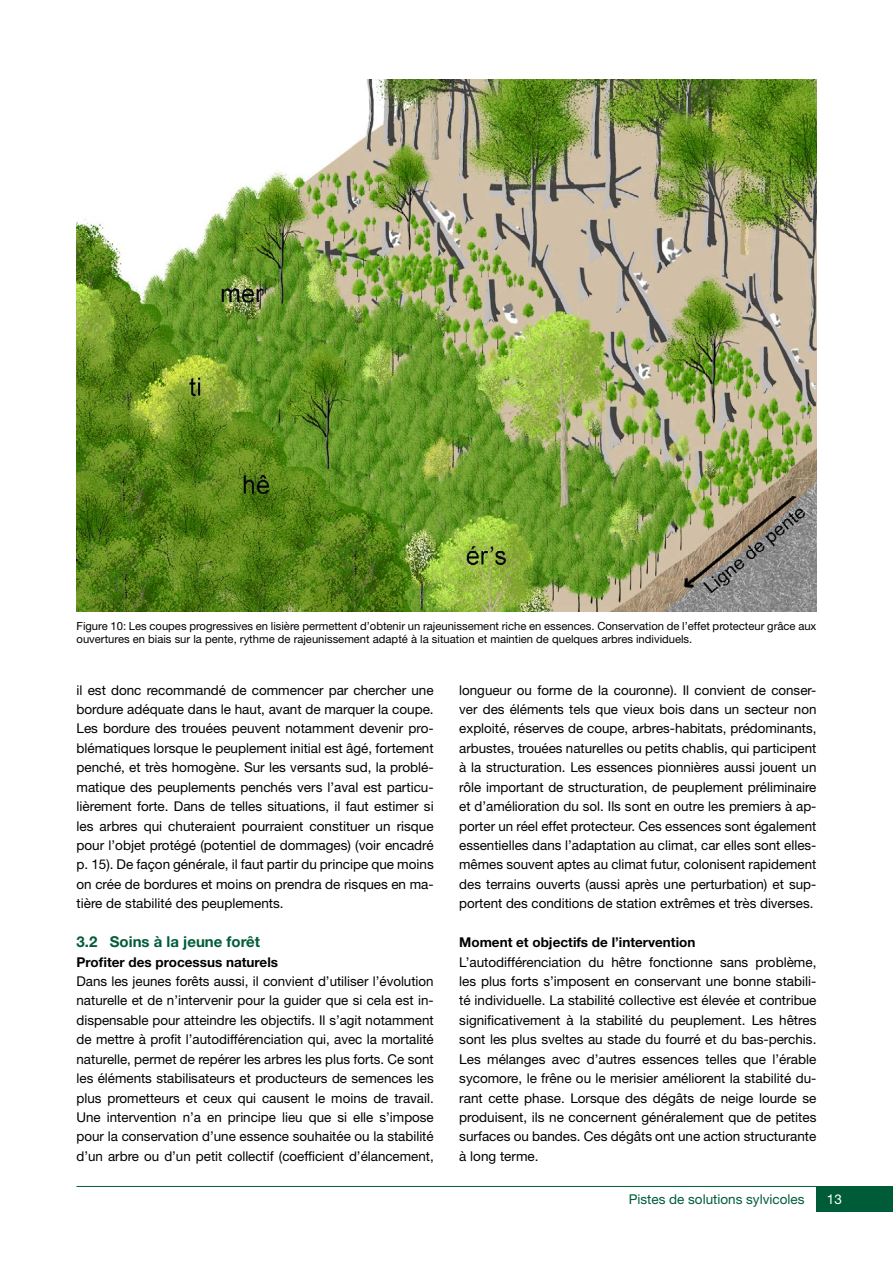
<style>
.page{position:relative;width:893px;height:1263px;background:#fff}
.page>*{position:absolute;margin:0;border:0;box-sizing:border-box;transform-origin:0 0}
.t1{font:700 15px "Helvetica Neue LT Std";color:#005c38}
.t2{font:13.5px/19.5px "Helvetica Neue LT Std";color:#000;text-align:justify}
.t3{font:700 13.5px "Helvetica Neue LT Std";color:#000}
.t4{font:13.5px "Helvetica Neue LT Std";color:#005c38}
.t5{font:13.5px "Helvetica Neue LT Std";color:#fff}
.t6{font:11.25px/13.5px "Helvetica Neue LT Std";color:#000}
</style>
<div class="page">
<hr style="left:77px;top:1186px;width:739px;height:1px;background:#005c38">
<div style="left:816px;top:1186px;width:77px;height:26px;background:#005c38"></div>
<img style="left:77px;top:79px;width:739px;height:532px">
<p class="t6" style="left:77px;top:619px;width:741px">Figure 10: Les coupes progressives en lisière permettent d’obtenir un rajeunissement riche en essences. Conservation de l’effet protecteur grâce aux ouvertures en biais sur la pente, rythme de rajeunissement adapté à la situation et maintien de quelques arbres individuels.</p>
<p class="t2" style="left:77px;top:680px;width:359px">il est donc recommandé de commencer par chercher une bordure adéquate dans le haut, avant de marquer la coupe.<br>Les bordure des trouées peuvent notamment devenir pro&shy;blématiques lorsque le peuplement initial est âgé, fortement penché, et très homogène. Sur les versants sud, la problé&shy;matique des peuplements penchés vers l’aval est particu&shy;lièrement forte. Dans de telles situations, il faut estimer si les arbres qui chuteraient pourraient constituer un risque pour l’objet protégé (potentiel de dommages) (voir encadré p. 15). De façon générale, il faut partir du principe que moins on crée de bordures et moins on prendra de risques en ma&shy;tière de stabilité des peuplements.</p>
<p class="t1" style="left:77px;top:932px;width:185px">3.2 Soins à la jeune forêt</p>
<p class="t3" style="left:77px;top:953px;width:203px">Profiter des processus naturels</p>
<p class="t2" style="left:77px;top:971px;width:359px">Dans les jeunes forêts aussi, il convient d’utiliser l’évolution naturelle et de n’intervenir pour la guider que si cela est in&shy;dispensable pour atteindre les objectifs. Il s’agit notamment de mettre à profit l’autodifférenciation qui, avec la mortalité naturelle, permet de repérer les arbres les plus forts. Ce sont les éléments stabilisateurs et producteurs de semences les plus prometteurs et ceux qui causent le moins de travail.<br>Une intervention n’a en principe lieu que si elle s’impose pour la conservation d’une essence souhaitée ou la stabilité d’un arbre ou d’un petit collectif (coefficient d’élancement,</p>
<p class="t2" style="left:459px;top:680px;width:359px">longueur ou forme de la couronne). Il convient de conser&shy;ver des éléments tels que vieux bois dans un secteur non exploité, réserves de coupe, arbres-habitats, prédominants, arbustes, trouées naturelles ou petits chablis, qui participent à la structuration. Les essences pionnières aussi jouent un rôle important de structuration, de peuplement préliminaire et d’amélioration du sol. Ils sont en outre les premiers à ap&shy;porter un réel effet protecteur. Ces essences sont également essentielles dans l’adaptation au climat, car elles sont elles&shy;mêmes souvent aptes au climat futur, colonisent rapidement des terrains ouverts (aussi après une perturbation) et sup&shy;portent des conditions de station extrêmes et très diverses.</p>
<p class="t3" style="left:459px;top:934px;width:238px">Moment et objectifs de l’intervention</p>
<p class="t2" style="left:459px;top:952px;width:359px">L’autodifférenciation du hêtre fonctionne sans problème, les plus forts s’imposent en conservant une bonne stabili&shy;té individuelle. La stabilité collective est élevée et contribue significativement à la stabilité du peuplement. Les hêtres sont les plus sveltes au stade du fourré et du bas-perchis.<br>Les mélanges avec d’autres essences telles que l’érable sycomore, le frêne ou le merisier améliorent la stabilité du&shy;rant cette phase. Lorsque des dégâts de neige lourde se produisent, ils ne concernent généralement que de petites surfaces ou bandes. Ces dégâts ont une action structurante à long terme.</p>
<p class="t4" style="left:629px;top:1191px;width:177px">Pistes de solutions sylvicoles</p>
<p class="t5" style="left:827px;top:1191px;width:17px">13</p>
</div>
